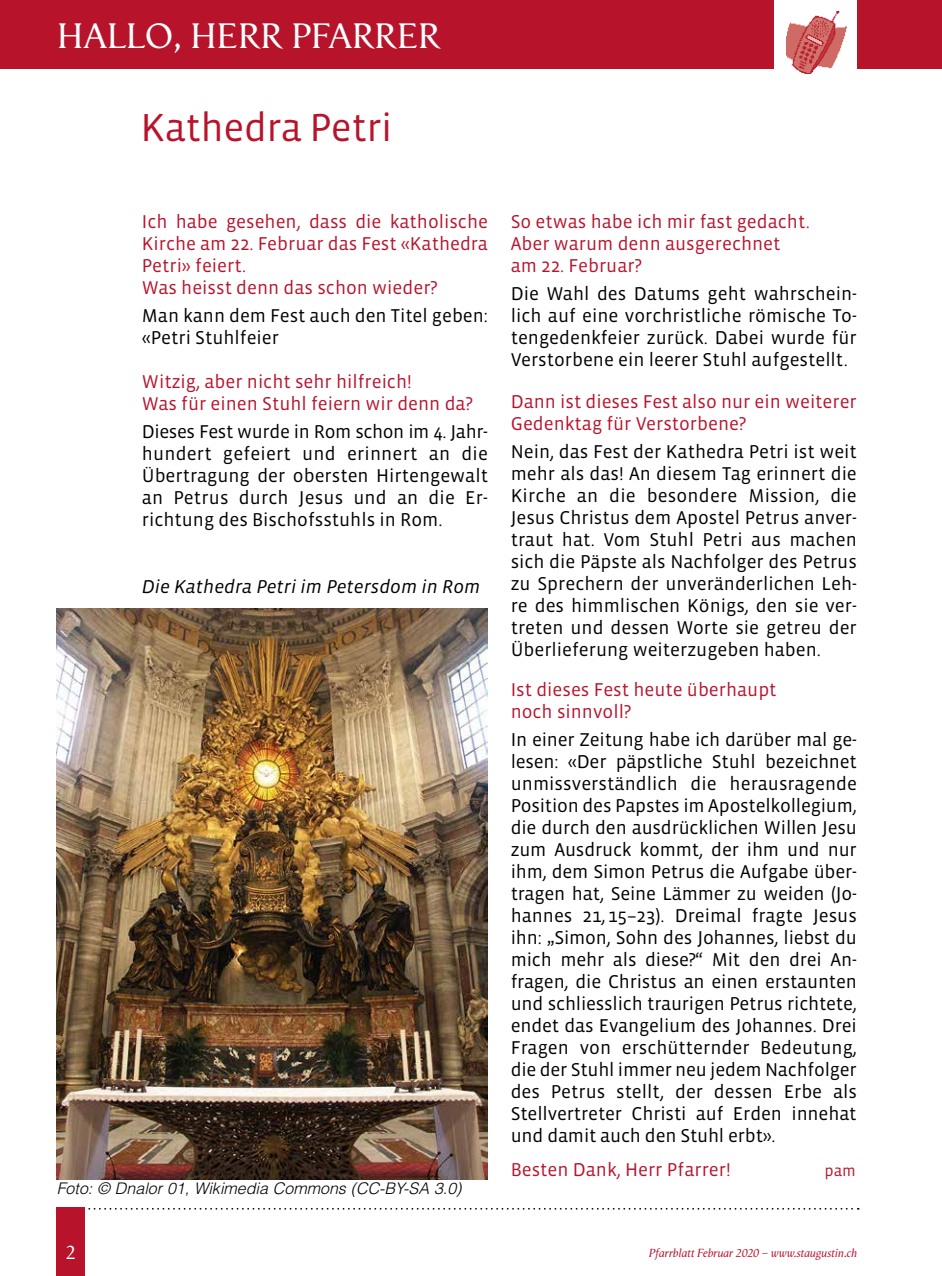
<style>
.page{position:relative;width:942px;height:1276px;background:#fff}
.page>*{position:absolute;margin:0;border:0;box-sizing:border-box;transform-origin:0 0}
.t1{font:40px "Vista Sans";letter-spacing:-.01em;color:#b7142c}
.t2{font:36px "Vega";color:#fff}
.t3{font:20px "Vega";color:#fff}
.t4{font:19px/22px "Vista Sans";color:#000;text-align:justify}
.t5{font:19px/22px "Vista Sans";color:#b7142c}
.t6{font:italic 19px "Vista Sans";color:#000}
.t7{font:italic 300 16px "Helvetica";color:#000}
.t8{font:16px "Vista Sans";color:#b7142c}
.t9{font:italic 12px "Vega";color:#b7142c}
</style>
<div class="page">
<svg style="left:88px;top:1208px;width:770px;height:1px"></svg>
<div style="left:57px;top:1208px;width:28px;height:68px;background:#b7142c"></div>
<hr style="left:941px;top:0;width:1px;height:68px;background:#b7142c">
<div style="left:0;top:0;width:941px;height:68px;background:#b7142c"></div>
<div style="left:774px;top:0;width:82px;height:76px;background:#fff"></div>
<img style="left:786px;top:11px;width:59px;height:63px">
<img style="left:57px;top:608px;width:430px;height:571px">
<h2 class="t2" style="left:57px;top:15px;width:385px">HALLO, HERR PFARRER</h2>
<h1 class="t1" style="left:140px;top:107px;width:253px">Kathedra Petri</h1>
<p class="t5" style="left:142px;top:210px;width:347px">Ich habe gesehen, dass die katholische<br>Kirche am 22. Februar das Fest «Kathedra<br>Petri» feiert.<br>Was heisst denn das schon wieder?</p>
<p class="t4" style="left:142px;top:305px;width:347px">Man kann dem Fest auch den Titel geben: «Petri Stuhlfeier</p>
<p class="t5" style="left:142px;top:371px;width:332px">Witzig, aber nicht sehr hilfreich!<br>Was für einen Stuhl feiern wir denn da?</p>
<p class="t4" style="left:142px;top:421px;width:347px">Dieses Fest wurde in Rom schon im 4. Jahr&shy;hundert gefeiert und erinnert an die Übertragung der obersten Hirtengewalt an Petrus durch Jesus und an die Er&shy;richtung des Bischofsstuhls in Rom.</p>
<p class="t6" style="left:142px;top:576px;width:340px">Die Kathedra Petri im Petersdom in Rom</p>
<p class="t7" style="left:57px;top:1178px;width:406px">Foto: © Dnalor 01, Wikimedia Commons (CC-BY-SA 3.0)</p>
<p class="t5" style="left:510px;top:211px;width:300px">So etwas habe ich mir fast gedacht.<br>Aber warum denn ausgerechnet am 22. Februar?</p>
<p class="t4" style="left:510px;top:283px;width:347px">Die Wahl des Datums geht wahrschein&shy;lich auf eine vorchristliche römische To&shy;tengedenkfeier zurück. Dabei wurde für Verstorbene ein leerer Stuhl aufgestellt.</p>
<p class="t5" style="left:510px;top:391px;width:347px">Dann ist dieses Fest also nur ein weiterer<br>Gedenktag für Verstorbene?</p>
<p class="t4" style="left:510px;top:441px;width:347px">Nein, das Fest der Kathedra Petri ist weit mehr als das! An diesem Tag erinnert die Kirche an die besondere Mission, die Jesus Christus dem Apostel Petrus anver&shy;traut hat. Vom Stuhl Petri aus machen sich die Päpste als Nachfolger des Petrus zu Sprechern der unveränderlichen Leh&shy;re des himmlischen Königs, den sie ver&shy;treten und dessen Worte sie getreu der Überlieferung weiterzugeben haben.</p>
<p class="t5" style="left:510px;top:679px;width:267px">Ist dieses Fest heute überhaupt noch sinnvoll?</p>
<p class="t4" style="left:510px;top:729px;width:348px">In einer Zeitung habe ich darüber mal ge&shy;lesen: «Der päpstliche Stuhl bezeichnet unmissverständlich die herausragende Position des Papstes im Apostelkollegium, die durch den ausdrücklichen Willen Jesu zum Ausdruck kommt, der ihm und nur ihm, dem Simon Petrus die Aufgabe über&shy;tragen hat, Seine Lämmer zu weiden (Jo&shy;hannes 21,15–23). Dreimal fragte Jesus ihn: „Simon, Sohn des Johannes, liebst du mich mehr als diese?“ Mit den drei An&shy;fragen, die Christus an einen erstaunten und schliesslich traurigen Petrus richtete, endet das Evangelium des Johannes. Drei Fragen von erschütternder Bedeutung, die der Stuhl immer neu jedem Nachfolger des Petrus stellt, der dessen Erbe als Stellvertreter Christi auf Erden innehat und damit auch den Stuhl erbt».</p>
<p class="t5" style="left:510px;top:1159px;width:221px">Besten Dank, Herr Pfarrer!</p>
<p class="t8" style="left:824px;top:1162px;width:33px">pam</p>
<p class="t3" style="left:66px;top:1240px;width:12px">2</p>
<p class="t9" style="left:648px;top:1245px;width:209px">Pfarrblatt Februar 2020 – www.staugustin.ch</p>
</div>
